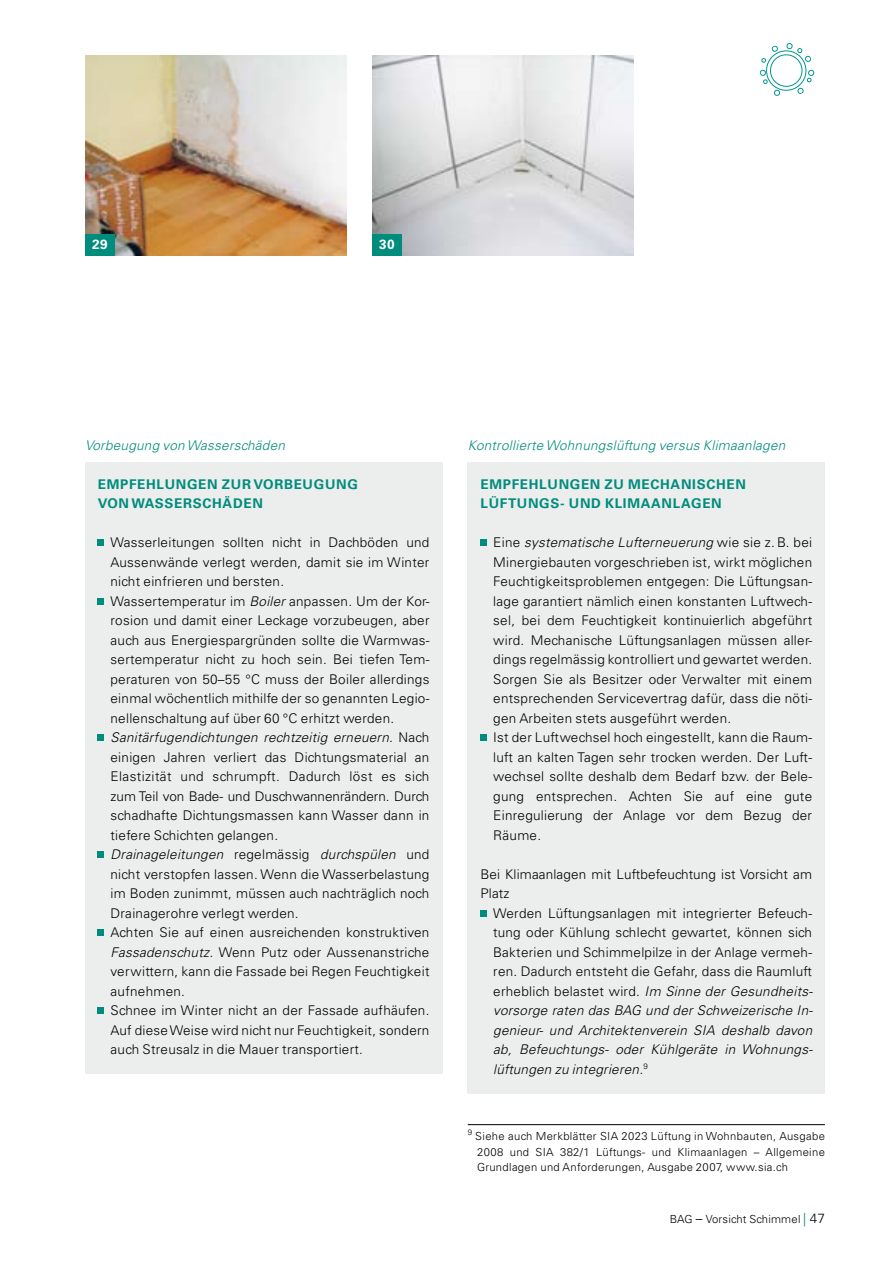
<style>
.page{position:relative;width:893px;height:1263px;background:#fff}
.page>*{position:absolute;margin:0;border:0;box-sizing:border-box;transform-origin:0 0}
.t1{font:300 13.35px/19.5px "Univers LT";letter-spacing:.02em;color:#000}
.t2{font:700 13.35px "Univers LT";letter-spacing:.05em;color:#008c7d}
.t3{font:italic 300 13.35px "Univers LT";letter-spacing:.02em;color:#008c7d}
.t4{font:700 13.35px "Univers LT";color:#fff}
.t5{font:300 11.1px/15.8px "Univers LT";letter-spacing:.03em;color:#000;text-align:justify}
.s1{font-style:italic}
.s2{font-size:13.35px}
.s3{font-size:13.35px;color:#008c7d}
</style>
<div class="page">
<div style="left:468px;top:462px;width:357px;height:631px;background:#eceded"></div>
<div style="left:85px;top:462px;width:357px;height:612px;background:#eceded"></div>
<div style="left:98px;top:539px;width:6px;height:7px;background:#008c7d"></div>
<svg style="left:98px;top:598px;width:6px;height:6px"></svg>
<div style="left:98px;top:734px;width:6px;height:7px;background:#008c7d"></div>
<div style="left:98px;top:851px;width:6px;height:7px;background:#008c7d"></div>
<div style="left:98px;top:929px;width:6px;height:7px;background:#008c7d"></div>
<div style="left:98px;top:1007px;width:6px;height:7px;background:#008c7d"></div>
<div style="left:480px;top:539px;width:7px;height:7px;background:#008c7d"></div>
<div style="left:480px;top:734px;width:7px;height:7px;background:#008c7d"></div>
<div style="left:480px;top:910px;width:7px;height:6px;background:#008c7d"></div>
<img style="left:85px;top:55px;width:262px;height:200px">
<img style="left:372px;top:55px;width:262px;height:200px">
<div style="left:85px;top:234px;width:30px;height:21px;background:#008c7d"></div>
<div style="left:372px;top:234px;width:30px;height:21px;background:#008c7d"></div>
<hr style="left:468px;top:1124px;width:357px;height:1px;background:#000">
<svg style="left:760px;top:43px;width:54px;height:53px"></svg>
<p class="t4" style="left:92px;top:236px;width:17px">29</p>
<p class="t4" style="left:379px;top:236px;width:17px">30</p>
<p class="t3" style="left:85px;top:437px;width:201px">Vorbeugung von Wasserschäden</p>
<p class="t2" style="left:98px;top:476px;width:20px">EMPFEHLUNGEN</p>
<p class="t2" style="left:222px;top:476px;width:11px">ZUR</p>
<p class="t2" style="left:253px;top:476px;width:22px">VORBEUGUNG</p>
<p class="t2" style="left:98px;top:496px;width:12px">VON</p>
<p class="t2" style="left:132px;top:496px;width:24px">WASSERSCHÄDEN</p>
<p class="t1" style="left:111px;top:533px;width:320px">Wasserleitungen sollten nicht in Dachböden und Aussenwände verlegt werden, damit sie im Winter nicht einfrieren und bersten.<br>Wassertemperatur im <span class="s1">Boiler</span> anpassen. Um der Kor&shy;rosion und damit einer Leckage vorzubeugen, aber auch aus Energiespargründen sollte die Warmwas&shy;sertemperatur nicht zu hoch sein. Bei tiefen Tem&shy;peraturen von 50–55 °C muss der Boiler allerdings einmal wöchentlich mithilfe der so genannten Legio&shy;nellenschaltung auf über 60 °C erhitzt werden.<br><span class="s1">Sanitärfugendichtungen rechtzeitig erneuern.</span> Nach einigen Jahren verliert das Dichtungsmaterial an Elastizität und schrumpft. Dadurch löst es sich zum Teil von Bade- und Duschwannenrändern. Durch schadhafte Dichtungsmassen kann Wasser dann in tiefere Schichten gelangen.<br><span class="s1">Drainageleitungen</span> regelmässig <span class="s1">durchspülen</span> und nicht verstopfen lassen. Wenn die Wasserbelastung im Boden zunimmt, müssen auch nachträglich noch Drainagerohre verlegt werden.<br>Achten Sie auf einen ausreichenden konstruktiven <span class="s1">Fassadenschutz.</span> Wenn Putz oder Aussenanstriche verwittern, kann die Fassade bei Regen Feuchtigkeit aufnehmen.<br>Schnee im Winter nicht an der Fassade aufhäufen.<br>Auf diese Weise wird nicht nur Feuchtigkeit, sondern auch Streusalz in die Mauer transportiert.</p>
<p class="t3" style="left:468px;top:437px;width:319px">Kontrollierte Wohnungslüftung versus Klimaanlagen</p>
<p class="t2" style="left:480px;top:476px;width:20px">EMPFEHLUNGEN</p>
<p class="t2" style="left:605px;top:476px;width:35px">ZU MECHANISCHEN</p>
<p class="t2" style="left:480px;top:496px;width:20px">LÜFTUNGS</p>
<p class="t2" style="left:560px;top:496px;width:20px">- UND</p>
<p class="t2" style="left:605px;top:496px;width:21px">KLIMAANLAGEN</p>
<p class="t1" style="left:493px;top:533px;width:320px">Eine <span class="s1">systematische Lufterneuerung</span> wie sie z.B. bei Minergiebauten vorgeschrieben ist, wirkt möglichen Feuchtigkeitsproblemen entgegen: Die Lüftungsan&shy;lage garantiert nämlich einen konstanten Luftwech&shy;sel, bei dem Feuchtigkeit kontinuierlich abgeführt wird. Mechanische Lüftungsanlagen müssen aller&shy;dings regelmässig kontrolliert und gewartet werden.<br>Sorgen Sie als Besitzer oder Verwalter mit einem entsprechenden Servicevertrag dafür, dass die nöti&shy;gen Arbeiten stets ausgeführt werden.<br>Ist der Luftwechsel hoch eingestellt, kann die Raum&shy;luft an kalten Tagen sehr trocken werden. Der Luft&shy;wechsel sollte deshalb dem Bedarf bzw. der Bele&shy;gung entsprechen. Achten Sie auf eine gute Einregulierung der Anlage vor dem Bezug der Räume.</p>
<p class="t1" style="left:480px;top:864px;width:333px">Bei Klimaanlagen mit Luftbefeuchtung ist Vorsicht am<br>Platz</p>
<p class="t1" style="left:493px;top:903px;width:321px;text-align:justify">Werden Lüftungsanlagen mit integrierter Befeuch&shy;tung oder Kühlung schlecht gewartet, können sich Bakterien und Schimmelpilze in der Anlage vermeh&shy;ren. Dadurch entsteht die Gefahr, dass die Raumluft erheblich belastet wird. <span class="s1">Im Sinne der Gesundheits&shy;vorsorge raten das BAG und der Schweizerische In&shy;genieur- und Architektenverein SIA deshalb davon ab, Befeuchtungs- oder Kühlgeräte in Wohnungs&shy;lüftungen zu integrieren.</span><sup>9</sup></p>
<p class="t5" style="left:477px;top:1128px;width:349px;text-indent:-9px"><sup>9</sup> Siehe auch Merkblätter SIA 2023 Lüftung in Wohnbauten, Ausgabe 2008 und SIA 382/1 Lüftungs- und Klimaanlagen – Allgemeine Grundlagen und Anforderungen, Ausgabe 2007, www.sia.ch</p>
<p class="t5" style="left:670px;top:1211px;width:157px">BAG <span class="s2">–</span> Vorsicht Schimmel <span class="s3">|</span> <span class="s2">47</span></p>
</div>
